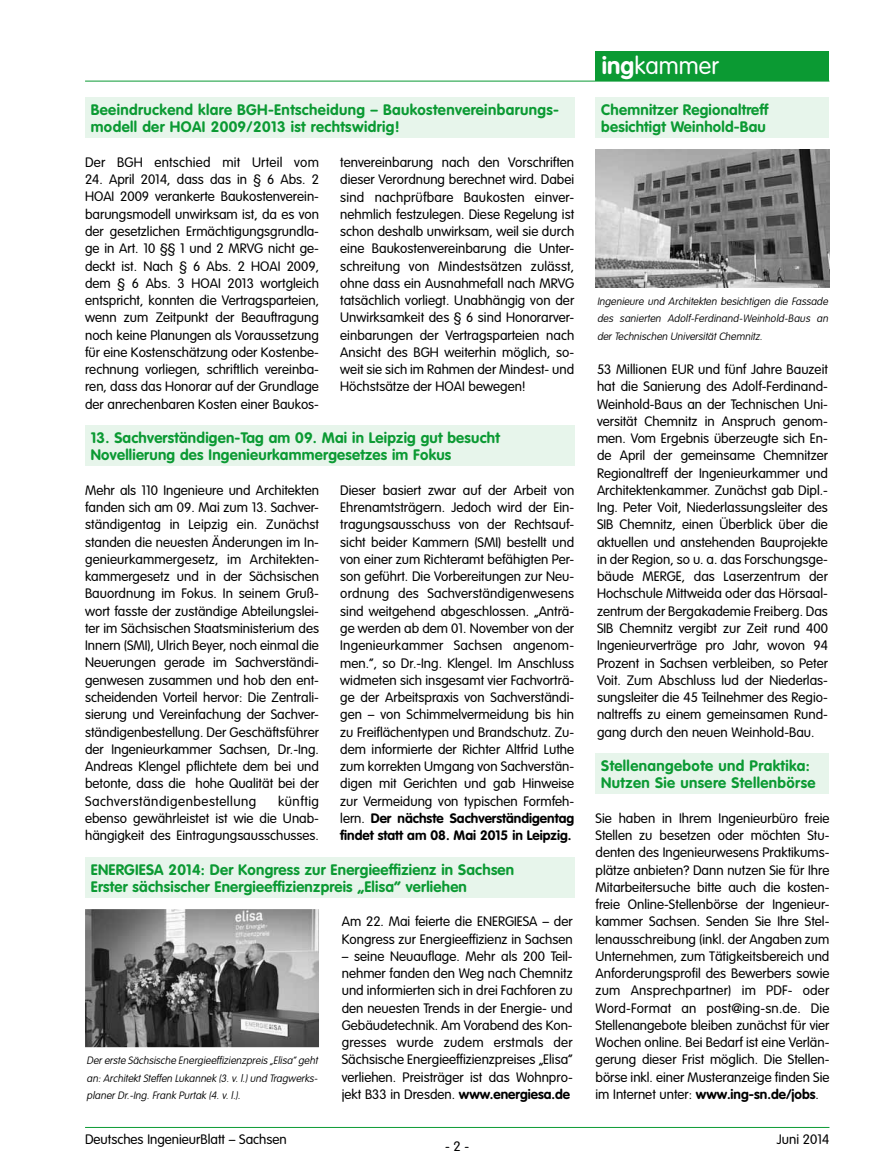
<style>
.page{position:relative;width:872px;height:1170px;background:#fff}
.page>*{position:absolute;margin:0;border:0;box-sizing:border-box;transform-origin:0 0}
.t1{font:300 24px "VAG Rounded";color:#fff}
.t2{font:700 15px/17.2px "VAG Rounded";letter-spacing:.015em;color:#0b9a33}
.t3{font:300 13.5px/17.2px "VAG Rounded";color:#000;text-align:justify}
.t4{font:italic 100 10.5px/17.2px "VAG Rounded";letter-spacing:.01em;color:#000;text-align:justify}
.s1{font-weight:700}
</style>
<div class="page">
<hr style="left:85px;top:1126px;width:744px;height:1px;background:#0b9a33">
<hr style="left:85px;top:81px;width:744px;height:1px;background:#0b9a33">
<div style="left:595px;top:51px;width:234px;height:30px;background:#0b9a33"></div>
<div style="left:85px;top:426px;width:489px;height:40px;background:#e7f5eb"></div>
<img style="left:595px;top:150px;width:234px;height:138px">
<div style="left:595px;top:98px;width:234px;height:40px;background:#e7f5eb"></div>
<div style="left:85px;top:98px;width:489px;height:40px;background:#e7f5eb"></div>
<div style="left:85px;top:857px;width:489px;height:40px;background:#e7f5eb"></div>
<img style="left:85px;top:909px;width:234px;height:138px">
<div style="left:595px;top:753px;width:234px;height:40px;background:#e7f5eb"></div>
<p class="t2" style="left:91px;top:101px;width:470px">Beeindruckend klare BGH-Entscheidung – Baukostenvereinbarungs&shy;modell der HOAI 2009/2013 ist rechtswidrig!</p>
<p class="t3" style="left:85px;top:153px;width:235px">Der BGH entschied mit Urteil vom</p>
<p class="t3" style="left:85px;top:171px;width:235px">24. April 2014, dass das in § 6 Abs. 2<br>HOAI 2009 verankerte Baukostenverein&shy;barungsmodell unwirksam ist, da es von der gesetzlichen Ermächtigungsgrundla&shy;ge in Art. 10 §§ 1 und 2 MRVG nicht ge&shy;deckt ist. Nach § 6 Abs. 2 HOAI 2009, dem § 6 Abs. 3 HOAI 2013 wortgleich entspricht, konnten die Vertragsparteien, wenn zum Zeitpunkt der Beauftragung noch keine Planungen als Voraussetzung für eine Kostenschätzung oder Kostenbe&shy;rechnung vorliegen, schriftlich vereinba&shy;ren, dass das Honorar auf der Grundlage der anrechenbaren Kosten einer Baukos-</p>
<p class="t3" style="left:340px;top:153px;width:235px">tenvereinbarung nach den Vorschriften dieser Verordnung berechnet wird. Dabei sind nachprüfbare Baukosten einver&shy;nehmlich festzulegen. Diese Regelung ist schon deshalb unwirksam, weil sie durch eine Baukostenvereinbarung die Unter&shy;schreitung von Mindestsätzen zulässt, ohne dass ein Ausnahmefall nach MRVG tatsächlich vorliegt. Unabhängig von der Unwirksamkeit des § 6 sind Honorarver&shy;einbarungen der Vertragsparteien nach Ansicht des BGH weiterhin möglich, so&shy;weit sie sich im Rahmen der Mindest- und Höchstsätze der HOAI bewegen!</p>
<p class="t2" style="left:91px;top:429px;width:410px">13. Sachverständigen-Tag am 09. Mai in Leipzig gut besucht<br>Novellierung des Ingenieurkammergesetzes im Fokus</p>
<p class="t3" style="left:85px;top:481px;width:236px">Mehr als 110 Ingenieure und Architekten fanden sich am 09. Mai zum 13. Sachver&shy;ständigentag in Leipzig ein. Zunächst standen die neuesten Änderungen im In&shy;genieurkammergesetz, im Architekten&shy;kammergesetz und in der Sächsischen Bauordnung im Fokus. In seinem Gruß&shy;wort fasste der zuständige Abteilungslei&shy;ter im Sächsischen Staatsministerium des Innern (SMI), Ulrich Beyer, noch einmal die Neuerungen gerade im Sachverständi&shy;genwesen zusammen und hob den ent&shy;scheidenden Vorteil hervor: Die Zentrali&shy;sierung und Vereinfachung der Sachver&shy;ständigenbestellung. Der Geschäftsführer der Ingenieurkammer Sachsen, Dr.-Ing.<br>Andreas Klengel pflichtete dem bei und betonte, dass die hohe Qualität bei der Sachverständigenbestellung</p>
<p class="t3" style="left:85px;top:792px;width:235px;text-indent:193px">künftig ebenso gewährleistet ist wie die Unab&shy;hängigkeit des Eintragungsausschusses.</p>
<p class="t3" style="left:340px;top:481px;width:235px">Dieser basiert zwar auf der Arbeit von Ehrenamtsträgern. Jedoch wird der Ein&shy;tragungsausschuss von der Rechtsauf&shy;sicht beider Kammern (SMI) bestellt und von einer zum Richteramt befähigten Per&shy;son geführt. Die Vorbereitungen zur Neu&shy;ordnung des Sachverständigenwesens sind weitgehend abgeschlossen. „Anträ&shy;ge werden ab dem 01. November von der Ingenieurkammer Sachsen angenom&shy;men.“, so Dr.-Ing. Klengel. Im Anschluss widmeten sich insgesamt vier Fachvorträ&shy;ge der Arbeitspraxis von Sachverständi&shy;gen – von Schimmelvermeidung bis hin zu Freiflächentypen und Brandschutz. Zu&shy;dem informierte der Richter Altfrid Luthe zum korrekten Umgang von Sachverstän&shy;digen mit Gerichten und gab Hinweise zur Vermeidung von typischen Formfeh&shy;lern. <span class="s1">Der nächste Sachverständigentag findet statt am 08. Mai 2015 in Leipzig.</span></p>
<p class="t2" style="left:91px;top:860px;width:425px">ENERGIESA 2014: Der Kongress zur Energieeffizienz in Sachsen<br>Erster sächsischer Energieeffizienzpreis „Elisa“ verliehen</p>
<p class="t4" style="left:87px;top:1051px;width:234px">Dererste Sächsische Energieeffizienzpreis „Elisa”geht an:ArchitektSteffen Lukannek (3.v.l.)und Tragwerks&shy;planer Dr.-Ing. Frank Purtak (4. v. l.).</p>
<p class="t3" style="left:342px;top:912px;width:232px">Am 22. Mai feierte die ENERGIESA – der<br>Kongress zur Energieeffizienz in Sachsen</p>
<p class="t3" style="left:342px;top:947px;width:232px">– seine Neuauflage. Mehr als 200 Teil&shy;nehmer fanden den Weg nach Chemnitz und informierten sich in drei Fachforen zu den neuesten Trends in der Energie- und Gebäudetechnik. Am Vorabend des Kon&shy;gresses wurde zudem erstmals der Sächsische Energieeffizienzpreises „Elisa“ verliehen. Preisträger ist das Wohnpro&shy;jekt B33 in Dresden. <span class="s1">www.energiesa.de</span></p>
<h1 class="t1" style="left:602px;top:52px;width:118px"><span class="s1">ing</span>kammer</h1>
<p class="t2" style="left:601px;top:101px;width:169px">Chemnitzer Regionaltreff besichtigt Weinhold-Bau</p>
<p class="t4" style="left:597px;top:292px;width:235px">Ingenieure und Architekten besichtigen die Fassade des sanierten Adolf-Ferdinand-Weinhold-Baus an der Technischen Universität Chemnitz.</p>
<p class="t3" style="left:597px;top:360px;width:232px">53 Millionen EUR und fünf Jahre Bauzeit hat die Sanierung des Adolf-Ferdinand-Weinhold-Baus an der Technischen Uni&shy;versität Chemnitz in Anspruch genom&shy;men. Vom Ergebnis überzeugte sich En&shy;de April der gemeinsame Chemnitzer Regionaltreff der Ingenieurkammer und Architektenkammer. Zunächst gab Dipl.- Ing. Peter Voit, Niederlassungsleiter des SIB Chemnitz, einen Überblick über die aktuellen und anstehenden Bauprojekte in der Region, so u. a. das Forschungsge&shy;bäude MERGE, das Laserzentrum der Hochschule Mittweida oder das Hörsaal&shy;zentrum der Bergakademie Freiberg. Das SIB Chemnitz vergibt zur Zeit rund 400<br>Ingenieurverträge pro Jahr, wovon 94<br>Prozent in Sachsen verbleiben, so Peter Voit. Zum Abschluss lud der Niederlas&shy;sungsleiter die 45 Teilnehmer des Regio&shy;naltreffs zu einem gemeinsamen Rund&shy;gang durch den neuen Weinhold-Bau.</p>
<p class="t2" style="left:601px;top:757px;width:216px">Stellenangebote und Praktika:<br>Nutzen Sie unsere Stellenbörse</p>
<p class="t3" style="left:595px;top:809px;width:235px">Sie haben in Ihrem Ingenieurbüro freie Stellen zu besetzen oder möchten Stu&shy;denten des Ingenieurwesens Praktikums&shy;plätze anbieten? Dann nutzen Sie für Ihre Mitarbeitersuche bitte auch die kosten&shy;freie Online-Stellenbörse der Ingenieur&shy;kammer Sachsen. Senden Sie Ihre Stel&shy;lenausschreibung (inkl. der Angaben zum Unternehmen, zum Tätigkeitsbereich und Anforderungsprofil des Bewerbers sowie zum Ansprechpartner) im PDF- oder Word-Format an post@ing-sn.de. Die Stellenangebote bleiben zunächst für vier Wochen online. Bei Bedarf ist eine Verlän&shy;gerung dieser Frist möglich. Die Stellen&shy;börse inkl. einer Musteranzeige finden Sie im Internet unter: <span class="s1">www.ing-sn.de/jobs</span>.</p>
<p class="t3" style="left:85px;top:1130px;width:203px">Deutsches IngenieurBlatt – Sachsen</p>
<p class="t3" style="left:777px;top:1130px;width:54px">Juni 2014</p>
<p class="t3" style="left:445px;top:1137px;width:26px">- 2 -</p>
</div>
